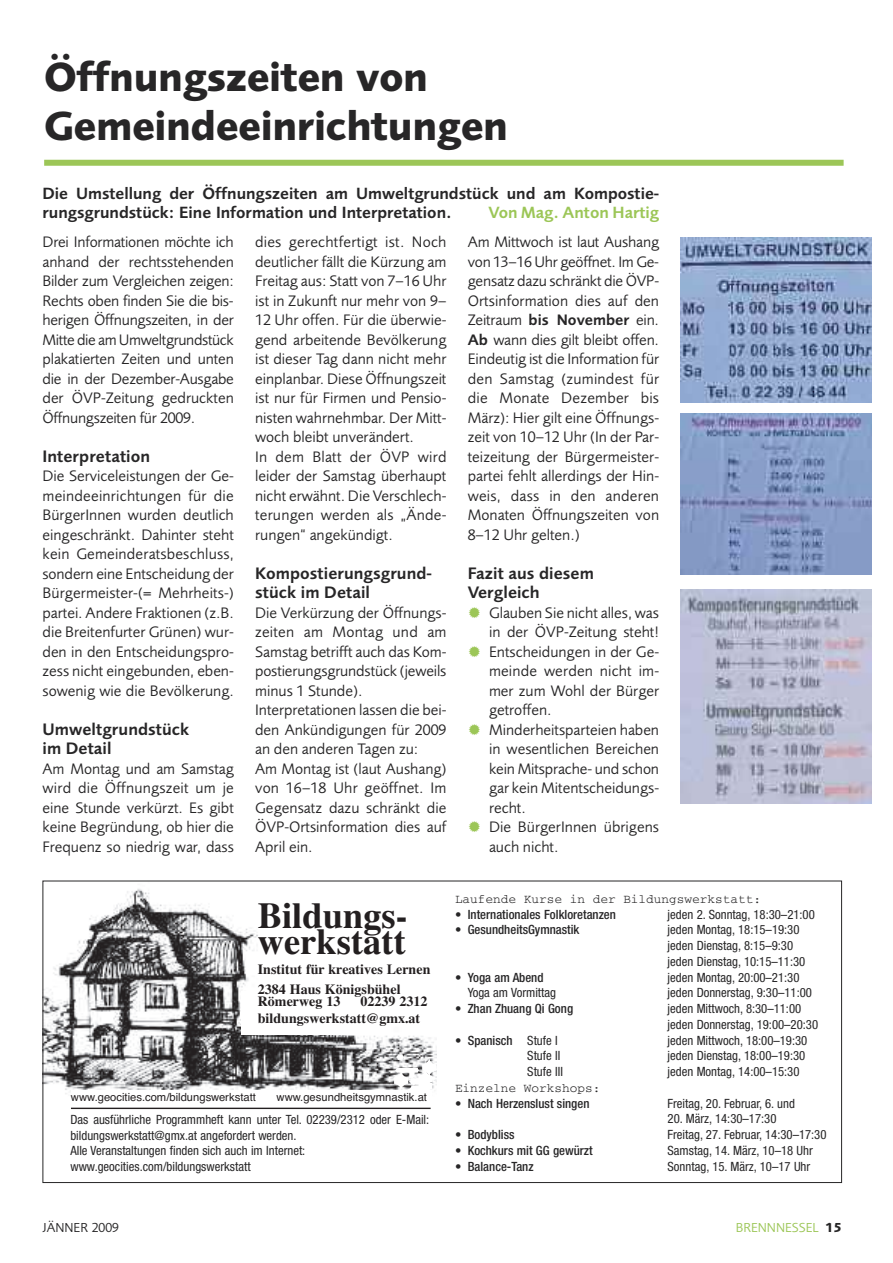
<style>
.page{position:relative;width:893px;height:1263px;background:#fff}
.page>*{position:absolute;margin:0;border:0;box-sizing:border-box;transform-origin:0 0}
.t1{font:700 42px/48.8px "Foundry Sans";letter-spacing:-.01em;color:#272627}
.t2{font:700 36.45px/26.7px "Times";color:#231f20}
.t3{font:600 17.25px/19.5px "Foundry Sans";letter-spacing:.005em;color:#272627}
.t4{font:600 16.8px/19.5px "Foundry Sans";color:#272627}
.t5{font:600 16.8px "Foundry Sans";color:#9cc657}
.t6{font:15.75px/19.5px "Foundry Sans";color:#272627;text-align:justify}
.t7{font:700 14.1px/19.6px "Times";color:#231f20}
.t8{font:13.5px "Foundry Sans";color:#9cc657}
.t9{font:13.5px "Foundry Sans";color:#272627}
.t10{font:condensed 12.75px/15.8px "Helvetica Neue";color:#272627}
.t11{font:500 condensed 12.75px "Helvetica Neue";color:#272627}
.t12{font:12.75px "Courier";color:#272627}
.t13{font:11.25px "Helvetica";color:#231f20}
.s1{font-weight:600}
.s2{font-weight:400}
.s3{font-weight:700;color:#272627}
</style>
<div class="page">
<img style="left:45px;top:889px;width:391px;height:221px">
<hr style="left:71px;top:1108px;width:360px;height:1px;background:#231f20">
<div style="left:241px;top:991px;width:116px;height:44px;background:#fff"></div>
<svg style="left:395px;top:1054px;width:10px;height:6px"></svg>
<svg style="left:418px;top:1068px;width:14px;height:21px"></svg>
<svg style="left:394px;top:1070px;width:14px;height:21px"></svg>
<svg style="left:407px;top:1085px;width:16px;height:9px"></svg>
<div style="left:418px;top:1076px;width:14px;height:20px;background:#fff;border-radius:7px"></div>
<div style="left:71px;top:1090px;width:361px;height:15px;background:#fff"></div>
<div style="left:394px;top:1068px;width:26px;height:5px;background:#fff;border-radius:2px"></div>
<div style="left:409px;top:1068px;width:6px;height:12px;background:#fff;border-radius:3px"></div>
<div style="left:408px;top:1079px;width:18px;height:5px;background:#fff;border-radius:3px"></div>
<hr style="left:418px;top:1077px;width:18px;height:3px;background:#fff">
<svg style="left:422px;top:1057px;width:14px;height:21px"></svg>
<div style="left:44px;top:160px;width:800px;height:6px;background:#9cc657"></div>
<img style="left:680px;top:238px;width:192px;height:165px">
<img style="left:680px;top:413px;width:192px;height:161px">
<img style="left:680px;top:590px;width:192px;height:213px">
<h1 class="t1" style="left:44px;top:57px;width:465px">Öffnungszeiten von<br>Gemeindeeinrichtungen</h1>
<p class="t4" style="left:43px;top:185px;width:618px">Die Umstellung der Öffnungszeiten am Umweltgrundstück und am Kompostie&shy;rungsgrundstück: Eine Information und Interpretation.</p>
<p class="t5" style="left:488px;top:206px;width:172px">Von Mag. Anton Hartig</p>
<p class="t6" style="left:43px;top:234px;width:193px">Drei Informationen möchte ich anhand der rechtsstehenden Bilder zum Vergleichen zeigen:<br>Rechts oben finden Sie die bis&shy;herigen Öffnungszeiten, in der Mitte die am Umweltgrundstück plakatierten Zeiten und unten die in der Dezember-Ausgabe der ÖVP-Zeitung gedruckten Öffnungszeiten für 2009.</p>
<p class="t3" style="left:43px;top:448px;width:109px">Interpretation</p>
<p class="t6" style="left:43px;top:468px;width:193px">Die Serviceleistungen der Ge&shy;meindeeinrichtungen für die BürgerInnen wurden deutlich eingeschränkt. Dahinter steht kein Gemeinderatsbeschluss, sondern eine Entscheidung der Bürgermeister-(= Mehrheits-) partei. Andere Fraktionen (z.B. die Breitenfurter Grünen) wur&shy;den in den Entscheidungspro&shy;zess nicht eingebunden, eben&shy;sowenig wie die Bevölkerung.</p>
<p class="t3" style="left:43px;top:721px;width:148px">Umweltgrundstück im Detail</p>
<p class="t6" style="left:43px;top:760px;width:193px">Am Montag und am Samstag wird die Öffnungszeit um je eine Stunde verkürzt. Es gibt keine Begründung, ob hier die Frequenz so niedrig war, dass</p>
<p class="t6" style="left:255px;top:234px;width:193px;text-align:left">dies gerechtfertigt ist. Noch deutlicher fällt die Kürzung am<br>Freitag aus: Statt von 7–16 Uhr ist in Zukunft nur mehr von 9–<br>12 Uhr offen. Für die überwie&shy;gend arbeitende Bevölkerung ist dieser Tag dann nicht mehr einplanbar. Diese Öffnungszeit ist nur für Firmen und Pensio&shy;nisten wahrnehmbar. Der Mitt&shy;woch bleibt unverändert.<br>In dem Blatt der ÖVP wird leider der Samstag überhaupt nicht erwähnt. Die Verschlech&shy;terungen werden als „Ände&shy;rungen“ angekündigt.</p>
<p class="t3" style="left:255px;top:565px;width:178px">Kompostierungsgrund&shy;stück im Detail</p>
<p class="t6" style="left:255px;top:604px;width:193px;text-align:left">Die Verkürzung der Öffnungs&shy;zeiten am Montag und am<br>Samstag betrifft auch das Kom&shy;postierungsgrundstück (jeweils minus 1 Stunde).<br>Interpretationen lassen die bei&shy;den Ankündigungen für 2009 an den anderen Tagen zu:<br>Am Montag ist (laut Aushang) von 16–18 Uhr geöffnet. Im<br>Gegensatz dazu schränkt die<br>ÖVP-Ortsinformation dies auf<br>April ein.</p>
<p class="t6" style="left:468px;top:234px;width:193px">Am Mittwoch ist laut Aushang von 13–16 Uhr geöffnet. Im Ge&shy;gensatz dazu schränkt die ÖVP-Ortsinformation dies auf den Zeitraum <span class="s1">bis November</span> ein.<br><span class="s1">Ab</span> wann dies gilt bleibt offen.<br>Eindeutig ist die Information für den Samstag (zumindest für die Monate Dezember bis März): Hier gilt eine Öffnungs&shy;zeit von 10–12 Uhr (In der Par&shy;teizeitung der Bürgermeister&shy;partei fehlt allerdings der Hin&shy;weis, dass in den anderen Monaten Öffnungszeiten von 8–12 Uhr gelten.)</p>
<p class="t3" style="left:468px;top:565px;width:128px">Fazit aus diesem<br>Vergleich</p>
<p class="t6" style="left:489px;top:604px;width:172px;text-align:left">Glauben Sie nicht alles, was in der ÖVP-Zeitung steht!<br>Entscheidungen in der Ge&shy;meinde werden nicht im&shy;mer zum Wohl der Bürger getroffen.<br>Minderheitsparteien haben in wesentlichen Bereichen kein Mitsprache- und schon gar kein Mitentscheidungs&shy;recht.<br>Die BürgerInnen übrigens auch nicht.</p>
<h2 class="t2" style="left:258px;top:898px;width:152px">Bildungs&shy;werkstatt</h2>
<p class="t7" style="left:258px;top:958px;width:174px">Institut für kreatives Lernen<br>2384 Haus Königsbühel</p>
<p class="t7" style="left:258px;top:990px;width:84px">Römerweg 13</p>
<p class="t7" style="left:258px;top:991px;width:171px;line-height:16.8px;text-indent:103px">02239 2312 bildungswerkstatt@gmx.at</p>
<p class="t13" style="left:71px;top:1087px;width:187px">www.geocities.com/bildungswerkstatt</p>
<p class="t13" style="left:277px;top:1087px;width:152px">www.gesundheitsgymnastik.at</p>
<p class="t10" style="left:70px;top:1112px;width:360px">Das ausführliche Programmheft kann unter Tel. 02239/2312 oder E-Mail: bildungswerkstatt@gmx.at angefordert werden.<br>Alle Veranstaltungen finden sich auch im Internet: www.geocities.com/bildungswerkstatt</p>
<p class="t12" style="left:455px;top:895px;width:308px">Laufende Kurse in der Bildungswerkstatt:</p>
<p class="t11" style="left:455px;top:909px;width:162px"><span class="s2">•</span> Internationales Folkloretanzen</p>
<p class="t10" style="left:668px;top:907px;width:149px">jeden 2. Sonntag, 18:30–21:00</p>
<p class="t11" style="left:455px;top:925px;width:126px"><span class="s2">•</span> GesundheitsGymnastik</p>
<p class="t10" style="left:668px;top:923px;width:139px">jeden Montag, 18:15–19:30 jeden Dienstag, 8:15–9:30 jeden Dienstag, 10:15–11:30</p>
<p class="t11" style="left:455px;top:972px;width:90px"><span class="s2">•</span> Yoga am Abend</p>
<p class="t10" style="left:668px;top:970px;width:133px">jeden Montag, 20:00–21:30</p>
<p class="t10" style="left:468px;top:986px;width:90px">Yoga am Vormittag</p>
<p class="t10" style="left:668px;top:986px;width:146px">jeden Donnerstag, 9:30–11:00</p>
<p class="t11" style="left:455px;top:1004px;width:120px"><span class="s2">•</span> Zhan Zhuang Qi Gong</p>
<p class="t10" style="left:668px;top:1002px;width:152px">jeden Mittwoch, 8:30–11:00 jeden Donnerstag, 19:00–20:30</p>
<p class="t11" style="left:455px;top:1035px;width:104px"><span class="s2">•</span> Spanisch <span class="s2">Stufe I</span></p>
<p class="t10" style="left:668px;top:1033px;width:141px">jeden Mittwoch, 18:00–19:30</p>
<p class="t10" style="left:527px;top:1049px;width:35px">Stufe II</p>
<p class="t10" style="left:668px;top:1049px;width:139px">jeden Dienstag, 18:00–19:30</p>
<p class="t10" style="left:527px;top:1065px;width:37px">Stufe III</p>
<p class="t10" style="left:668px;top:1065px;width:133px">jeden Montag, 14:00–15:30</p>
<p class="t12" style="left:455px;top:1084px;width:147px">Einzelne Workshops:</p>
<p class="t11" style="left:455px;top:1098px;width:136px"><span class="s2">•</span> Nach Herzenslust singen</p>
<p class="t10" style="left:668px;top:1096px;width:129px">Freitag, 20. Februar, 6. und</p>
<p class="t10" style="left:668px;top:1112px;width:110px">20. März, 14:30–17:30</p>
<p class="t11" style="left:455px;top:1130px;width:61px"><span class="s2">•</span> Bodybliss</p>
<p class="t10" style="left:668px;top:1128px;width:160px">Freitag, 27. Februar, 14:30–17:30</p>
<p class="t11" style="left:455px;top:1146px;width:139px"><span class="s2">•</span> Kochkurs mit GG gewürzt</p>
<p class="t10" style="left:668px;top:1144px;width:147px">Samstag, 14. März, 10–18 Uhr</p>
<p class="t11" style="left:455px;top:1161px;width:80px"><span class="s2">•</span> Balance-Tanz</p>
<p class="t10" style="left:668px;top:1159px;width:144px">Sonntag, 15. März, 10–17 Uhr</p>
<p class="t9" style="left:43px;top:1222px;width:78px">JÄNNER 2009</p>
<p class="t8" style="left:736px;top:1222px;width:108px">BRENNNESSEL <span class="s3">15</span></p>
</div>
